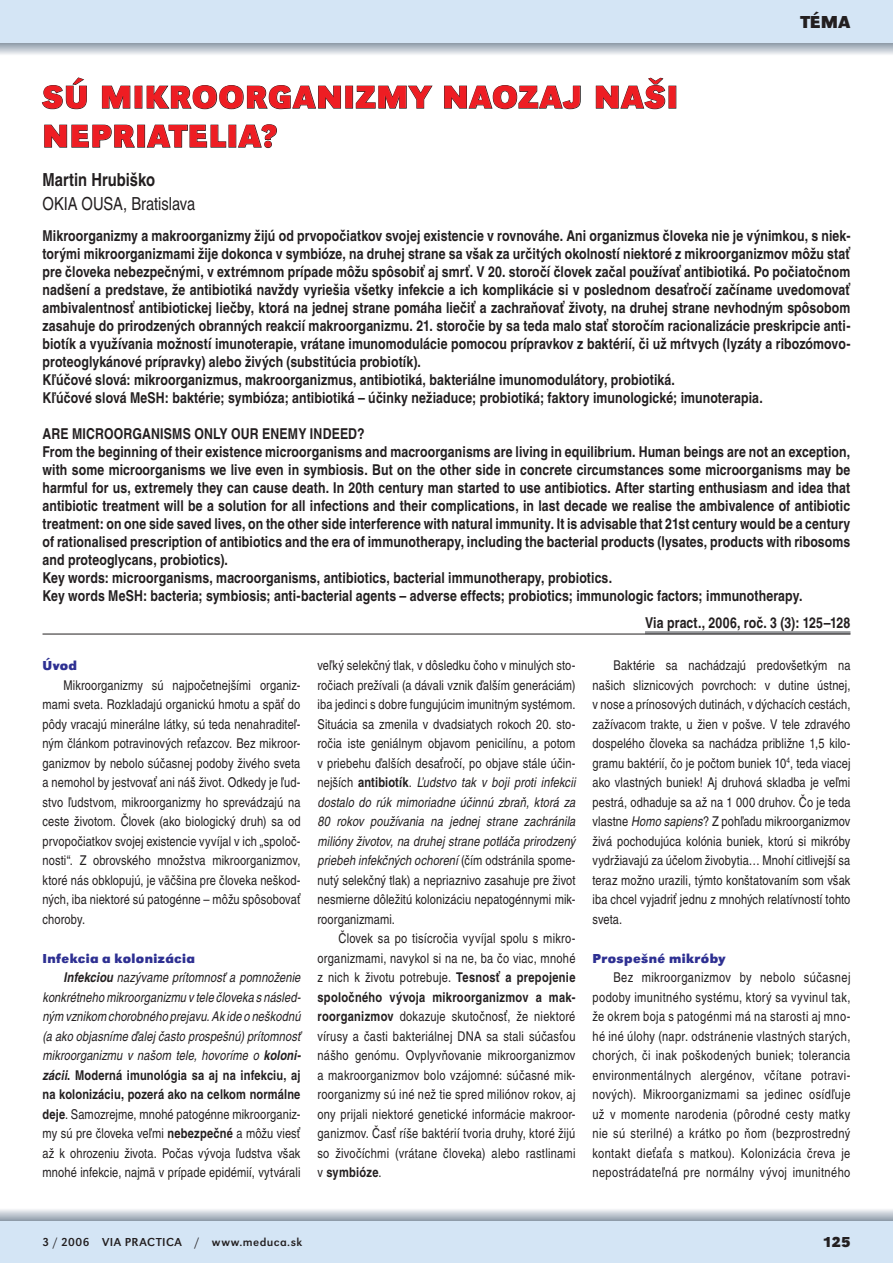
<style>
.page{position:relative;width:893px;height:1263px;background:#fff}
.page>*{position:absolute;margin:0;border:0;box-sizing:border-box;transform-origin:0 0}
.t1{font:700 33px "URW Grotesk TOT";letter-spacing:.035em;color:#ee1d23}
.t2{font:condensed 18px "Nimbus Sans LOT";letter-spacing:-.005em;color:#231f20}
.t3{font:700 condensed 18px "Nimbus Sans LOT";color:#231f20}
.t4{font:700 18px "URW Grotesk TOT";color:#231f20}
.t5{font:700 condensed 15px/18px "Nimbus Sans LOT";letter-spacing:.01em;color:#231f20}
.t6{font:700 15px "URW Grotesk TOT";color:#231f20}
.t7{font:condensed 13.5px/19.5px "Nimbus Sans LOT";letter-spacing:.01em;color:#231f20;text-align:justify}
.t8{font:italic condensed 13.5px/19.5px "Nimbus Sans LOT";letter-spacing:.01em;color:#231f20;text-align:justify}
.t9{font:700 13.5px "URW Grotesk TOT";letter-spacing:.025em;color:#2e3092}
.t10{font:12px "URW Grotesk TOT";letter-spacing:.04em;color:#231f20}
.s1{font-weight:700}
.s2{font-weight:700;font-style:normal}
.s3{font-style:normal}
.s4{font-style:italic}
</style>
<div class="page">
<svg style="left:0;top:43px;width:893px;height:12px;background:#c0c7d0"></svg>
<div style="left:0;top:1220px;width:893px;height:43px;background:#d4e5f5"></div>
<div style="left:0;top:0;width:893px;height:43px;background:#d4e5f5"></div>
<svg style="left:0;top:1209px;width:893px;height:11px;background:#c4cad2"></svg>
<hr style="left:645px;top:631px;width:205px;height:3px;background:#939598">
<hr style="left:43px;top:634px;width:807px;height:1px;background:#231f20">
<svg style="left:42px;top:77px;width:45px;height:32px"></svg>
<svg style="left:102px;top:85px;width:29px;height:24px"></svg>
<svg style="left:146px;top:85px;width:195px;height:24px"></svg>
<div style="left:345px;top:86px;width:8px;height:23px;border:1px solid #231f20"></div>
<svg style="left:356px;top:85px;width:77px;height:24px"></svg>
<svg style="left:444px;top:85px;width:137px;height:24px"></svg>
<svg style="left:596px;top:77px;width:70px;height:32px"></svg>
<svg style="left:44px;top:124px;width:91px;height:24px"></svg>
<div style="left:137px;top:125px;width:8px;height:23px;border:1px solid #231f20"></div>
<svg style="left:146px;top:124px;width:80px;height:24px"></svg>
<svg style="left:238px;top:124px;width:39px;height:24px"></svg>
<h2 class="t4" style="left:801px;top:11px;width:14px">tém</h2>
<h2 class="t4" style="left:838px;top:11px;width:13px">a</h2>
<h1 class="t1" style="left:43px;top:77px;width:114px">SÚ MIKROORGANIZ</h1>
<h1 class="t1" style="left:377px;top:77px;width:91px">MY NAOZA</h1>
<h1 class="t1" style="left:564px;top:77px;width:111px">J NAŠI</h1>
<h1 class="t1" style="left:43px;top:116px;width:22px">NEPRIA</h1>
<h1 class="t1" style="left:170px;top:116px;width:37px">TELIA</h1>
<h1 class="t1" style="left:261px;top:116px;width:18px">?</h1>
<h2 class="t3" style="left:43px;top:168px;width:114px">Martin Hrubiško</h2>
<h2 class="t2" style="left:43px;top:193px;width:154px">OKIA OUSA, Bratislava</h2>
<p class="t5" style="left:42px;top:227px;width:809px">Mikroorganizmy a makroorganizmy žijú od prvopočiatkov svojej existencie v rovnováhe. Ani organizmus človeka nie je výnimkou, s niek&shy;torými mikroorganizmami žije dokonca v symbióze, na druhej strane sa však za určitých okolností niektoré z mikroorganizmov môžu stať pre človeka nebezpečnými, v extrémnom prípade môžu spôsobiť aj smrť. V 20. storočí človek začal používať antibiotiká. Po počiatočnom nadšení a predstave, že antibiotiká navždy vyriešia všetky infekcie a ich komplikácie si v poslednom desaťročí začíname uvedomovať ambivalentnosť antibiotickej liečby, ktorá na jednej strane pomáha liečiť a zachraňovať životy, na druhej strane nevhodným spôsobom zasahuje do prirodzených obranných reakcií makroorganizmu. 21. storočie by sa teda malo stať storočím racionalizácie preskripcie anti&shy;biotík a využívania možností imunoterapie, vrátane imunomodulácie pomocou prípravkov z baktérií, či už mŕtvych (lyzáty a ribozómovo&shy;proteoglykánové prípravky) alebo živých (substitúcia probiotík).<br>Kľúčové slová: mikroorganizmus, makroorganizmus, antibiotiká, bakteriálne imunomodulátory, probiotiká.<br>Kľúčové slová MeSH: baktérie; symbióza; antibiotiká – účinky nežiaduce; probiotiká; faktory imunologické; imunoterapia.</p>
<p class="t5" style="left:43px;top:425px;width:809px">ARE MICROORGANISMS ONLY OUR ENEMY INDEED?<br>From the beginning of their existence microorganisms and macroorganisms are living in equilibrium. Human beings are not an exception, with some microorganisms we live even in symbiosis. But on the other side in concrete circumstances some microorganisms may be harmful for us, extremely they can cause death. In 20th century man started to use antibiotics. After starting enthusiasm and idea that antibiotic treatment will be a solution for all infections and their complications, in last decade we realise the ambivalence of antibiotic treatment: on one side saved lives, on the other side interference with natural immunity. It is advisable that 21st century would be a century of rationalised prescription of antibiotics and the era of immunotherapy, including the bacterial products (lysates, products with ribosoms and proteoglycans, probiotics).<br>Key words: microorganisms, macroorganisms, antibiotics, bacterial immunotherapy, probiotics.<br>Key words MeSH: bacteria; symbiosis; anti-bacterial agents – adverse effects; probiotics; immunologic factors; immunotherapy.</p>
<p class="t5" style="left:645px;top:614px;width:207px">Via pract., 2006, roč. 3 (3): 125–128</p>
<p class="t9" style="left:43px;top:657px;width:36px">Úvod</p>
<p class="t7" style="left:43px;top:675px;width:260px;text-indent:21px">Mikroorganizmy sú najpočetnejšími organiz&shy;mami sveta. Rozkladajú organickú hmotu a späť do pôdy vracajú minerálne látky, sú teda nenahraditeľ&shy;ným článkom potravinových reťazcov. Bez mikroor&shy;ganizmov by nebolo súčasnej podoby živého sveta a nemohol by jestvovať ani náš život. Odkedy je ľud&shy;stvo ľudstvom, mikroorganizmy ho sprevádzajú na ceste životom. Človek (ako biologický druh) sa od prvopočiatkov svojej existencie vyvíjal v ich „spoloč&shy;nosti“. Z obrovského množstva mikroorganizmov, ktoré nás obklopujú, je väčšina pre človeka neškod&shy;ných, iba niektoré sú patogénne – môžu spôsobovať choroby.</p>
<p class="t9" style="left:43px;top:950px;width:154px">Infekcia a kolonizácia</p>
<p class="t8" style="left:43px;top:968px;width:260px;text-indent:21px"><span class="s1">Infekciou</span> nazývame prítomnosť a pomnoženie konkrétneho mikroorganizmu v tele človeka s násled&shy;ným vznikom chorobného prejavu. Ak ide o neškodnú (a ako objasníme ďalej často prospešnú) prítomnosť mikroorganizmu v našom tele, hovoríme o <span class="s1">koloni&shy;zácii</span><span class="s2">. Moderná imunológia sa aj na infekciu, aj na kolonizáciu, pozerá ako na celkom normálne deje</span><span class="s3">. Samozrejme, mnohé patogénne mikroorganiz&shy;my sú pre človeka veľmi</span> <span class="s2">nebezpečné</span> <span class="s3">a môžu viesť až k ohrozeniu života. Počas vývoja ľudstva však mnohé infekcie, najmä v prípade epidémií, vytvárali</span></p>
<p class="t7" style="left:317px;top:656px;width:259px">veľký selekčný tlak, v dôsledku čoho v minulých sto&shy;ročiach prežívali (a dávali vznik ďalším generáciám) iba jedinci s dobre fungujúcim imunitným systémom.<br>Situácia sa zmenila v dvadsia-tych rokoch 20. sto&shy;ročia iste geniálnym objavom penicilínu, a potom v priebehu ďalších desaťročí, po objave stále účin&shy;nejších <span class="s1">antibiotík</span>. <span class="s4">Ľudstvo tak v boji proti infekcii dostalo do rúk mimoriadne účinnú zbraň, ktorá za 80 rokov používania na jednej strane zachránila milióny životov, na druhej strane potláča prirodzený priebeh infekčných ochorení</span> (čím odstránila spome&shy;nutý selekčný tlak) a nepriaznivo zasahuje pre život nesmierne dôležitú kolonizáciu nepatogénnymi mik&shy;roorganizmami.</p>
<p class="t7" style="left:317px;top:929px;width:260px;text-indent:21px">Človek sa po tisícročia vyvíjal spolu s mikro&shy;organizmami, navykol si na ne, ba čo viac, mnohé z nich k životu potrebuje. <span class="s1">Tesnosť a prepojenie spoločného vývoja mikroorganizmov a mak&shy;roorganizmov</span> dokazuje skutočnosť, že niektoré vírusy a časti bakteriálnej DNA sa stali súčasťou nášho genómu. Ovplyvňovanie mikroorganizmov a makroorganizmov bolo vzájomné: súčasné mik&shy;roorganizmy sú iné než tie spred miliónov rokov, aj ony prijali niektoré genetické informácie makroor&shy;ganizmov. Časť ríše baktérií tvoria druhy, ktoré žijú so živočíchmi (vrátane človeka) alebo rastlinami v <span class="s1">symbióze</span>.</p>
<p class="t7" style="left:592px;top:656px;width:260px;text-indent:21px">Baktérie sa nachádzajú predovšetkým na našich sliznicových povrchoch: v dutine ústnej, v nose a prínosových dutinách, v dýchacích cestách, zažívacom trakte, u žien v pošve. V tele zdravého dospelého človeka sa nachádza približne 1,5 kilo&shy;gramu baktérií, čo je počtom buniek 10<sup>4</sup>, teda viacej ako vlastných buniek! Aj druhová skladba je veľmi pestrá, odhaduje sa až na 1 000 druhov. Čo je teda vlastne <span class="s4">Homo sapiens</span>? Z pohľadu mikroorganizmov živá pochodujúca kolónia buniek, ktorú si mikróby vydržiavajú za účelom živobytia… Mnohí citlivejší sa teraz možno urazili, týmto konštatovaním som však iba chcel vyjadriť jednu z mnohých relatívností tohto sveta.</p>
<p class="t9" style="left:592px;top:950px;width:135px">Prospešné mikróby</p>
<p class="t7" style="left:592px;top:968px;width:259px;text-indent:21px">Bez mikroorganizmov by nebolo súčasnej podoby imunitného systému, ktorý sa vyvinul tak, že okrem boja s patogénmi má na starosti aj mno&shy;hé iné úlohy (napr. odstránenie vlastných starých, chorých, či inak poškodených buniek; tolerancia environmentálnych alergénov, včítane potravi&shy;nových). Mikroorganizmami sa jedinec osídľuje už v momente narodenia (pôrodné cesty matky nie sú sterilné) a krátko po ňom (bezprostredný kontakt dieťaťa s matkou). Kolonizácia čreva je nepostrádateľná pre normálny vývoj imunitného</p>
<p class="t10" style="left:43px;top:1235px;width:261px">3 / 2006 via practica / www.meduca.sk</p>
<p class="t6" style="left:823px;top:1233px;width:29px">125</p>
</div>
